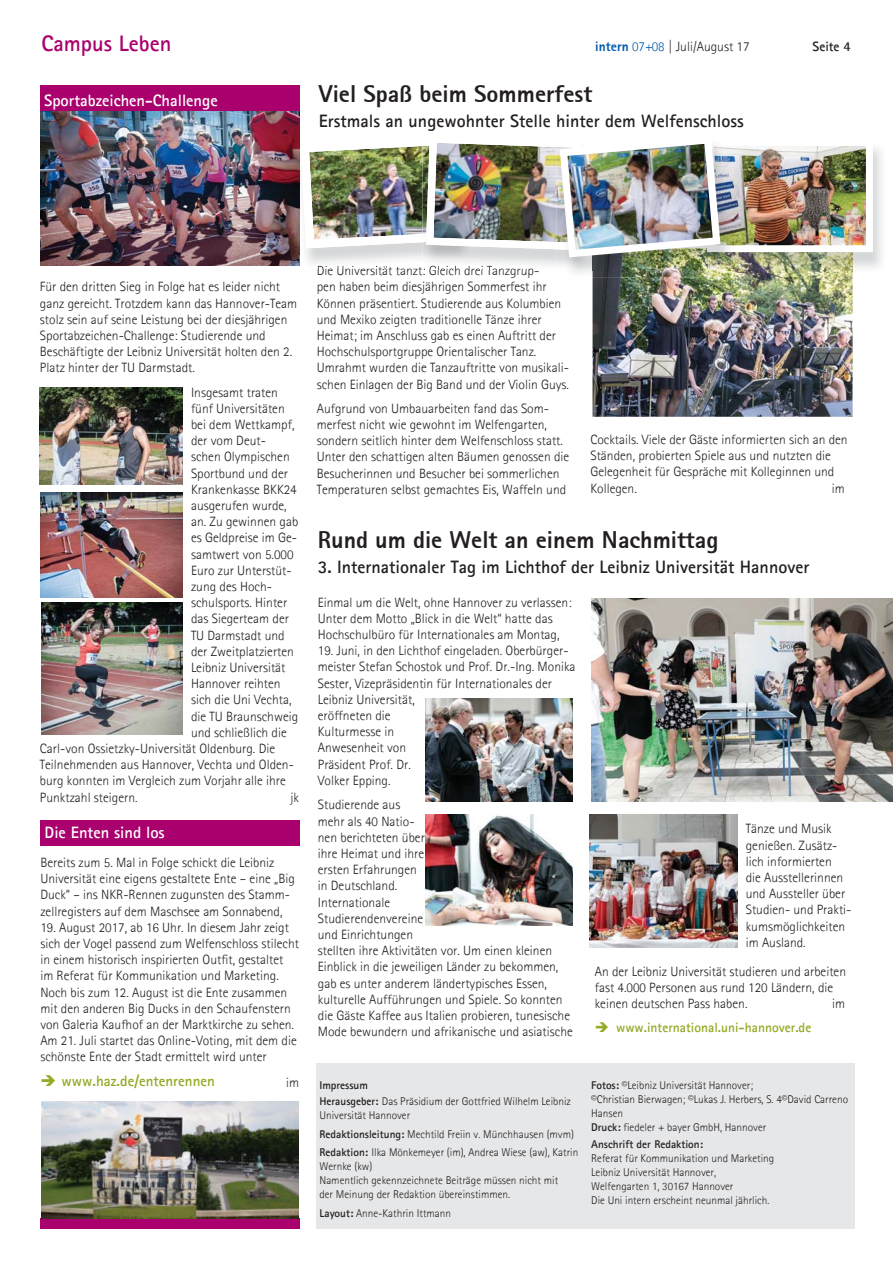
<style>
.page{position:relative;width:893px;height:1263px;background:#fff}
.page>*{position:absolute;margin:0;border:0;box-sizing:border-box;transform-origin:0 0}
.t1{font:800 24px "Agfa Rotis Sans Serif";color:#231f20}
.t2{font:700 22.5px "Agfa Rotis Sans Serif";color:#a9006d}
.t3{font:700 18px "Agfa Rotis Sans Serif";color:#231f20}
.t4{font:700 16.5px "Agfa Rotis Sans Serif";color:#fff}
.t5{font:700 15px "Agfa Rotis Sans Serif";color:#94a924}
.t6{font:300 13.5px/16.2px "Agfa Rotis Sans Serif";color:#231f20}
.t7{font:700 13.5px "Agfa Rotis Sans Serif";color:#94a924}
.t8{font:700 13.5px "Agfa Rotis Sans Serif";color:#231f20}
.t9{font:300 11.25px/14.1px "Agfa Rotis Sans Serif";color:#231f20}
.t10{font:700 11.25px "Agfa Rotis Sans Serif";color:#231f20}
.s1{font-weight:800;color:#005aaa}
.s2{color:#005aaa}
.s3{font-weight:700}
</style>
<div class="page">
<div style="left:317px;top:1063px;width:538px;height:166px;background:#e6e7e8"></div>
<div style="left:40px;top:85px;width:260px;height:27px;background:#a9006d"></div>
<div style="left:40px;top:820px;width:260px;height:25px;background:#a9006d"></div>
<div style="left:40px;top:1218px;width:260px;height:11px;background:#a9006d"></div>
<img style="left:592px;top:272px;width:260px;height:145px">
<img style="left:852px;top:147px;width:30px;height:125px">
<img style="left:733px;top:270px;width:119px;height:2px">
<img style="left:590px;top:815px;width:147px;height:132px">
<img style="left:426px;top:815px;width:147px;height:110px">
<img style="left:591px;top:598px;width:302px;height:204px">
<img style="left:426px;top:699px;width:147px;height:103px">
<img style="left:592px;top:270px;width:141px;height:7px">
<img style="left:703px;top:270px;width:30px;height:2px">
<img style="left:303px;top:143px;width:570px;height:127px">
<img style="left:41px;top:1101px;width:258px;height:117px">
<img style="left:41px;top:112px;width:258px;height:154px">
<img style="left:40px;top:492px;width:143px;height:105px">
<img style="left:41px;top:602px;width:142px;height:133px">
<img style="left:40px;top:388px;width:143px;height:97px">
<h2 class="t2" style="left:41px;top:29px;width:131px">Campus Leben</h2>
<p class="t4" style="left:44px;top:89px;width:175px">Sportabzeichen-Challenge</p>
<p class="t6" style="left:595px;top:38px;width:156px"><span class="s1">intern</span> <span class="s2">07+08</span> | Juli/August 17</p>
<p class="t8" style="left:813px;top:38px;width:40px">Seite 4</p>
<h1 class="t1" style="left:319px;top:79px;width:275px">Viel Spaß beim Sommerfest</h1>
<h3 class="t3" style="left:319px;top:110px;width:426px">Erstmals an ungewohnter Stelle hinter dem Welfenschloss</h3>
<p class="t6" style="left:40px;top:279px;width:259px">Für den dritten Sieg in Folge hat es leider nicht ganz gereicht. Trotzdem kann das Hannover-Team stolz sein auf seine Leistung bei der diesjährigen Sportabzeichen-Challenge: Studierende und Beschäftigte der Leibniz Universität holten den 2.<br>Platz hinter der TU Darmstadt.</p>
<p class="t6" style="left:191px;top:384px;width:88px">Insgesamt traten</p>
<p class="t6" style="left:191px;top:400px;width:95px">fünf Universitäten</p>
<p class="t6" style="left:191px;top:416px;width:105px">bei dem Wettkampf,</p>
<p class="t6" style="left:191px;top:433px;width:77px">der vom Deut-</p>
<p class="t6" style="left:191px;top:449px;width:100px">schen Olympischen</p>
<p class="t6" style="left:191px;top:465px;width:98px">Sportbund und der</p>
<p class="t6" style="left:191px;top:481px;width:107px">Krankenkasse BKK24</p>
<p class="t6" style="left:191px;top:497px;width:97px">ausgerufen wurde,</p>
<p class="t6" style="left:191px;top:514px;width:109px">an. Zu gewinnen gab</p>
<p class="t6" style="left:191px;top:530px;width:107px">es Geldpreise im Ge-</p>
<p class="t6" style="left:191px;top:546px;width:104px">samtwert von 5.000</p>
<p class="t6" style="left:191px;top:562px;width:102px">Euro zur Unterstüt-</p>
<p class="t6" style="left:191px;top:578px;width:82px">zung des Hoch-</p>
<p class="t6" style="left:191px;top:595px;width:98px">schulsports. Hinter</p>
<p class="t6" style="left:191px;top:611px;width:99px">das Siegerteam der</p>
<p class="t6" style="left:191px;top:627px;width:95px">TU Darmstadt und</p>
<p class="t6" style="left:191px;top:643px;width:104px">der Zweitplatzierten</p>
<p class="t6" style="left:191px;top:659px;width:96px">Leibniz Universität</p>
<p class="t6" style="left:191px;top:676px;width:91px">Hannover reihten</p>
<p class="t6" style="left:191px;top:692px;width:102px">sich die Uni Vechta,</p>
<p class="t6" style="left:191px;top:708px;width:109px">die TU Braunschweig</p>
<p class="t6" style="left:191px;top:724px;width:97px">und schließlich die</p>
<p class="t6" style="left:40px;top:740px;width:237px">Carl-von Ossietzky-Universität Oldenburg. Die</p>
<p class="t6" style="left:40px;top:757px;width:255px">Teilnehmenden aus Hannover, Vechta und Olden-</p>
<p class="t6" style="left:40px;top:773px;width:247px">burg konnten im Vergleich zum Vorjahr alle ihre</p>
<p class="t6" style="left:40px;top:789px;width:99px">Punktzahl steigern.</p>
<p class="t6" style="left:290px;top:789px;width:10px">jk</p>
<p class="t4" style="left:45px;top:822px;width:122px">Die Enten sind los</p>
<p class="t6" style="left:40px;top:854px;width:256px">Bereits zum 5. Mal in Folge schickt die Leibniz Universität eine eigens gestaltete Ente – eine „Big Duck“ – ins NKR-Rennen zugunsten des Stamm&shy;zellregisters auf dem Maschsee am Sonnabend,</p>
<p class="t6" style="left:40px;top:919px;width:260px">19. August 2017, ab 16 Uhr. In diesem Jahr zeigt sich der Vogel passend zum Welfenschloss stilecht in einem historisch inspirierten Outfit, gestaltet im Referat für Kommunikation und Marketing.<br>Noch bis zum 12. August ist die Ente zusammen mit den anderen Big Ducks in den Schaufenstern von Galeria Kaufhof an der Marktkirche zu sehen.<br>Am 21. Juli startet das Online-Voting, mit dem die schönste Ente der Stadt ermittelt wird unter</p>
<p class="t5" style="left:62px;top:1071px;width:155px">www.haz.de/entenrennen</p>
<p class="t6" style="left:286px;top:1075px;width:14px">im</p>
<p class="t6" style="left:317px;top:262px;width:254px">Die Universität tanzt: Gleich drei Tanzgrup-<br>pen haben beim diesjährigen Sommerfest ihr Können präsentiert. Studierende aus Kolumbien und Mexiko zeigten traditionelle Tänze ihrer Heimat; im Anschluss gab es einen Auftritt der Hochschulsportgruppe Orientalischer Tanz.<br>Umrahmt wurden die Tanzauftritte von musikali&shy;schen Einlagen der Big Band und der Violin Guys.</p>
<p class="t6" style="left:317px;top:400px;width:254px">Aufgrund von Umbauarbeiten fand das Som&shy;merfest nicht wie gewohnt im Welfengarten, sondern seitlich hinter dem Welfenschloss statt.<br>Unter den schattigen alten Bäumen genossen die Besucherinnen und Besucher bei sommerlichen Temperaturen selbst gemachtes Eis, Waffeln und</p>
<p class="t6" style="left:590px;top:431px;width:259px">Cocktails. Viele der Gäste informierten sich an den Ständen, probierten Spiele aus und nutzten die Gelegenheit für Gespräche mit Kolleginnen und Kollegen.</p>
<p class="t6" style="left:832px;top:480px;width:14px">im</p>
<h1 class="t1" style="left:318px;top:525px;width:402px">Rund um die Welt an einem Nachmittag</h1>
<h3 class="t3" style="left:318px;top:556px;width:493px">3. Internationaler Tag im Lichthof der Leibniz Universität Hannover</h3>
<p class="t6" style="left:318px;top:594px;width:255px">Einmal um die Welt, ohne Hannover zu verlassen:<br>Unter dem Motto „Blick in die Welt“ hatte das<br>Hochschulbüro für Internationales am Montag,</p>
<p class="t6" style="left:318px;top:642px;width:259px">19. Juni, in den Lichthof eingeladen. Oberbürger&shy;meister Stefan Schostok und Prof. Dr.-Ing. Monika<br>Sester, Vizepräsidentin für Internationales der<br>Leibniz Universität,<br>eröffneten die<br>Kulturmesse in<br>Anwesenheit von<br>Präsident Prof. Dr.<br>Volker Epping.</p>
<p class="t6" style="left:318px;top:797px;width:256px">Studierende aus<br>mehr als 40 Natio-<br>nen berichteten über<br>ihre Heimat und ihre<br>ersten Erfahrungen<br>in Deutschland.<br>Internationale<br>Studierendenvereine<br>und Einrichtungen<br>stellten ihre Aktivitäten vor. Um einen kleinen<br>Einblick in die jeweiligen Länder zu bekommen, gab es unter anderem ländertypisches Essen, kulturelle Aufführungen und Spiele. So konnten die Gäste Kaffee aus Italien probieren, tunesische<br>Mode bewundern und afrikanische und asiatische</p>
<p class="t6" style="left:746px;top:821px;width:107px">Tänze und Musik genießen. Zusätz&shy;lich informierten<br>die Ausstellerinnen und Aussteller über<br>Studien- und Prakti&shy;kumsmöglichkeiten im Ausland.</p>
<p class="t6" style="left:595px;top:963px;width:253px">An der Leibniz Universität studieren und arbeiten fast 4.000 Personen aus rund 120 Ländern, die keinen deutschen Pass haben.</p>
<p class="t6" style="left:832px;top:995px;width:14px">im</p>
<p class="t7" style="left:616px;top:1019px;width:197px">www.international.uni-hannover.de</p>
<p class="t9" style="left:319px;top:1076px;width:253px;line-height:16.6px"><span class="s3">Impressum<br>Herausgeber:</span> Das Präsidium der Gottfried Wilhelm Leibniz</p>
<p class="t9" style="left:319px;top:1106px;width:260px;line-height:18.3px">Universität Hannover<br><span class="s3">Redaktionsleitung:</span> Mechtild Freiin v. Münchhausen (mvm)<br><span class="s3">Redaktion:</span> Ilka Mönkemeyer (im), Andrea Wiese (aw), Katrin</p>
<p class="t9" style="left:319px;top:1159px;width:240px">Wernke (kw)<br>Namentlich gekennzeichnete Beiträge müssen nicht mit der Meinung der Redaktion übereinstimmen.</p>
<p class="t9" style="left:319px;top:1206px;width:133px"><span class="s3">Layout:</span> Anne-Kathrin Ittmann</p>
<p class="t9" style="left:591px;top:1078px;width:258px"><span class="s3">Fotos:</span> ©Leibniz Universität Hannover;<br>©Christian Bierwagen; ©Lukas J. Herbers, S. 4©David Carreno Hansen<br><span class="s3">Druck:</span> fiedeler + bayer GmbH, Hannover</p>
<p class="t10" style="left:591px;top:1137px;width:113px">Anschrift der Redaktion:</p>
<p class="t9" style="left:591px;top:1151px;width:185px">Referat für Kommunikation und Marketing Leibniz Universität Hannover, Welfengarten 1, 30167 Hannover<br>Die Uni intern erscheint neunmal jährlich.</p>
</div>
